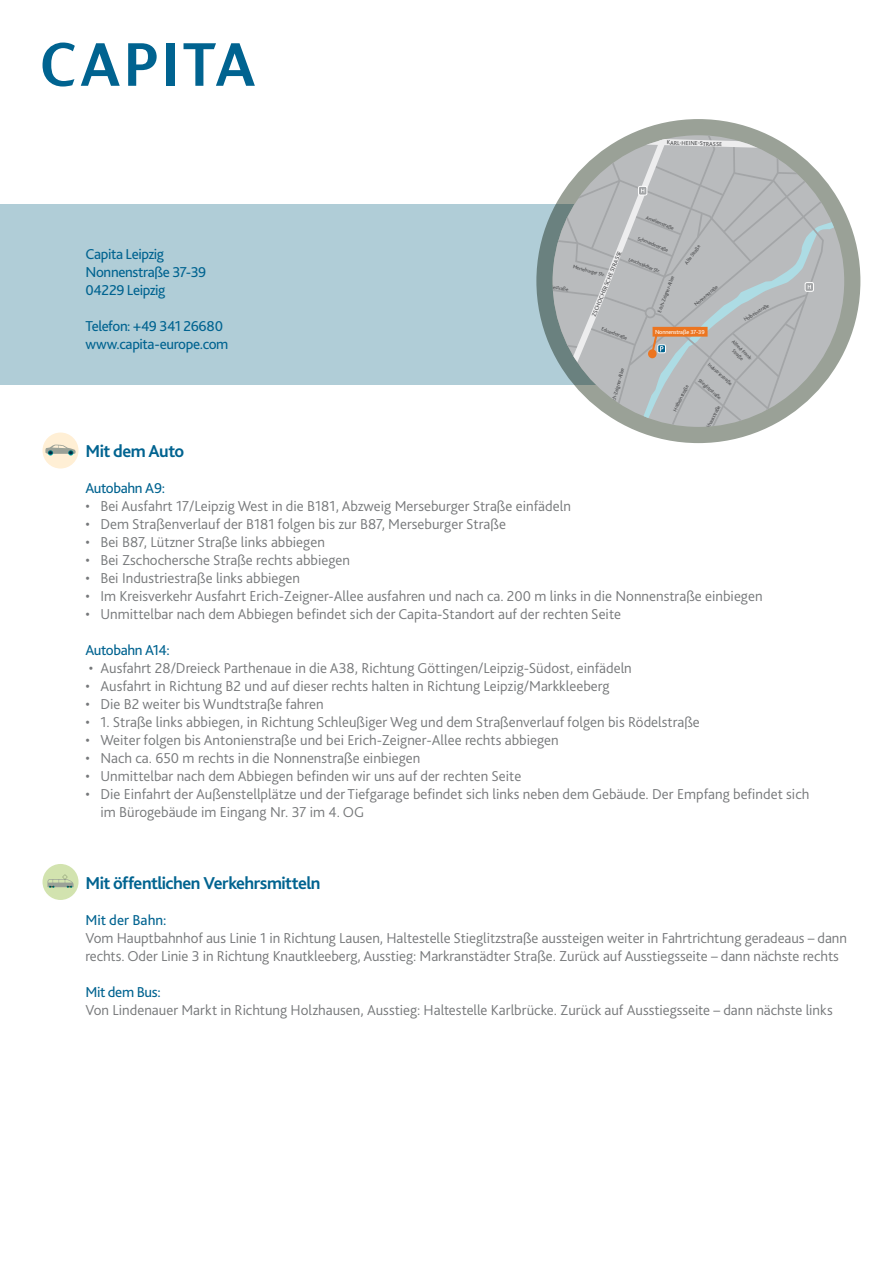
<style>
.page{position:relative;width:893px;height:1263px;background:#fff}
.page>*{position:absolute;margin:0;border:0;box-sizing:border-box;transform-origin:0 0}
.t1{font:700 18px "Bliss 2";letter-spacing:-.03em;color:#006390}
.t2{font:300 15px/18px "Bliss 2";color:#76787a}
.t3{font:15px/18px "Bliss 2";letter-spacing:-.025em;color:#006390}
.t4{font:15px "Bliss 2";color:#006390}
.t5{font:6.15px "Bliss 2";color:#464749}
.t6{font:6.15px "Bliss 2";letter-spacing:-.025em;color:#fff}
.t7{font:5.25px/6.3px "Bliss 2";color:#464749;text-align:center}
</style>
<div class="page">
<div style="left:43px;top:432px;width:36px;height:36px;background:#ffefd5;border-radius:50%"></div>
<svg style="left:45px;top:445px;width:31px;height:10px"></svg>
<div style="left:0;top:205px;width:750px;height:180px;background:#b0cdd7"></div>
<div style="left:43px;top:864px;width:36px;height:36px;background:#d2e3af;border-radius:50%"></div>
<svg style="left:47px;top:874px;width:27px;height:14px"></svg>
<svg style="left:128px;top:43px;width:29px;height:43px"></svg>
<div style="left:166px;top:43px;width:8px;height:43px;background:#006390"></div>
<svg style="left:43px;top:43px;width:32px;height:44px"></svg>
<svg style="left:81px;top:43px;width:39px;height:43px"></svg>
<svg style="left:184px;top:43px;width:71px;height:43px"></svg>
<svg style="left:536px;top:119px;width:324px;height:324px;background:#8e9992"></svg>
<svg style="left:553px;top:135px;width:291px;height:292px;background:#bbbebe"></svg>
<p class="t5" style="left:667px;top:138px;width:57px;rotate:2deg">Kar l-Hein e-Str aSSe</p>
<p class="t3" style="left:85px;top:244px;width:122px">Capita Leipzig<br>Nonnenstraße 37-39<br>04229 Leipzig</p>
<p class="t3" style="left:85px;top:316px;width:144px">Telefon: +49 341 26680 www.capita-europe.com</p>
<p class="t7" style="left:647px;top:214px;width:31px;rotate:22deg">amalienstraße</p>
<p class="t7" style="left:639px;top:235px;width:34px;rotate:22deg">Schmiedestraße</p>
<p class="t7" style="left:683px;top:262px;width:24px;rotate:-53deg">alte Straße</p>
<p class="t5" style="left:590px;top:315px;width:72px;rotate:-68deg">ZSc Ho c Her Sc He Str aSSe</p>
<p class="t7" style="left:630px;top:256px;width:35px;rotate:22deg">lauchstädter Str.</p>
<p class="t7" style="left:574px;top:264px;width:35px;rotate:14deg">Merseburger Str.</p>
<p class="t7" style="left:656px;top:311px;width:40px;rotate:-69deg">erich-Zeigner-allee</p>
<p class="t7" style="left:538px;top:282px;width:32px;rotate:7deg">industriestraße</p>
<p class="t7" style="left:693px;top:303px;width:31px;rotate:-41deg">n onnenstraße</p>
<p class="t7" style="left:742px;top:317px;width:30px;rotate:-32deg">Holbeinstraße</p>
<p class="t7" style="left:735px;top:338px;width:29px;rotate:45deg">alfred-Frank-<br>Straße</p>
<p class="t7" style="left:603px;top:326px;width:28px;rotate:19deg">eduardstraße</p>
<p class="t7" style="left:609px;top:404px;width:40px;rotate:-74deg">erich-Zeigner-allee</p>
<p class="t7" style="left:711px;top:361px;width:32px;rotate:42deg">industriestraße</p>
<p class="t6" style="left:655px;top:328px;width:51px">nonnenstraße 37-39</p>
<p class="t7" style="left:701px;top:377px;width:30px;rotate:42deg">Stieglitzstraße</p>
<p class="t7" style="left:672px;top:409px;width:30px;rotate:-64deg">Holbeinstraße</p>
<p class="t7" style="left:701px;top:434px;width:35px;rotate:-64deg">Brockhausstraße</p>
<p class="t1" style="left:85px;top:439px;width:100px">Mit dem Auto</p>
<p class="t3" style="left:85px;top:478px;width:81px">Autobahn A9:</p>
<p class="t2" style="left:85px;top:496px;width:487px">• Bei Ausfahrt 17/Leipzig West in die B181, Abzweig Merseburger Straße einfädeln</p>
<p class="t2" style="left:85px;top:514px;width:422px">• Dem Straßenverlauf der B181 folgen bis zur B87, Merseburger Straße</p>
<p class="t2" style="left:85px;top:532px;width:241px">• Bei B87, Lützner Straße links abbiegen</p>
<p class="t2" style="left:85px;top:550px;width:266px">• Bei Zschochersche Straße rechts abbiegen</p>
<p class="t2" style="left:85px;top:568px;width:216px">• Bei Industriestraße links abbiegen</p>
<p class="t2" style="left:85px;top:586px;width:679px">• Im Kreisverkehr Ausfahrt Erich-Zeigner-Allee ausfahren und nach ca. 200 m links in die Nonnenstraße einbiegen</p>
<p class="t2" style="left:85px;top:604px;width:537px">• Unmittelbar nach dem Abbiegen befindet sich der Capita-Standort auf der rechten Seite</p>
<p class="t3" style="left:85px;top:640px;width:86px">Autobahn A14:</p>
<p class="t2" style="left:89px;top:658px;width:545px">• Ausfahrt 28/Dreieck Parthenaue in die A38, Richtung Göttingen/Leipzig-Südost, einfädeln</p>
<p class="t2" style="left:85px;top:676px;width:526px">• Ausfahrt in Richtung B2 und auf dieser rechts halten in Richtung Leipzig/Markkleeberg</p>
<p class="t2" style="left:85px;top:694px;width:240px">• Die B2 weiter bis Wundtstraße fahren</p>
<p class="t2" style="left:85px;top:712px;width:616px">• 1. Straße links abbiegen, in Richtung Schleußiger Weg und dem Straßenverlauf folgen bis Rödelstraße</p>
<p class="t2" style="left:85px;top:730px;width:475px">• Weiter folgen bis Antonienstraße und bei Erich-Zeigner-Allee rechts abbiegen</p>
<p class="t2" style="left:85px;top:748px;width:337px">• Nach ca. 650 m rechts in die Nonnenstraße einbiegen</p>
<p class="t2" style="left:85px;top:766px;width:437px">• Unmittelbar nach dem Abbiegen befinden wir uns auf der rechten Seite</p>
<p class="t2" style="left:100px;top:784px;width:710px;text-indent:-15px">• Die Einfahrt der Außenstellplätze und der Tiefgarage befindet sich links neben dem Gebäude. Der Empfang befindet sich im Bürogebäude im Eingang Nr. 37 im 4. OG</p>
<p class="t1" style="left:85px;top:871px;width:237px">Mit öffentlichen Verkehrsmitteln</p>
<p class="t4" style="left:85px;top:910px;width:83px">Mit der Bahn:</p>
<p class="t2" style="left:85px;top:928px;width:763px">Vom Hauptbahnhof aus Linie 1 in Richtung Lausen, Haltestelle Stieglitzstraße aussteigen weiter in Fahrtrichtung geradeaus – dann rechts. Oder Linie 3 in Richtung Knautkleeberg, Ausstieg: Markranstädter Straße. Zurück auf Ausstiegsseite – dann nächste rechts</p>
<p class="t3" style="left:85px;top:982px;width:77px">Mit dem Bus:</p>
<p class="t2" style="left:85px;top:1000px;width:749px">Von Lindenauer Markt in Richtung Holzhausen, Ausstieg: Haltestelle Karlbrücke. Zurück auf Ausstiegsseite – dann nächste links</p>
</div>
